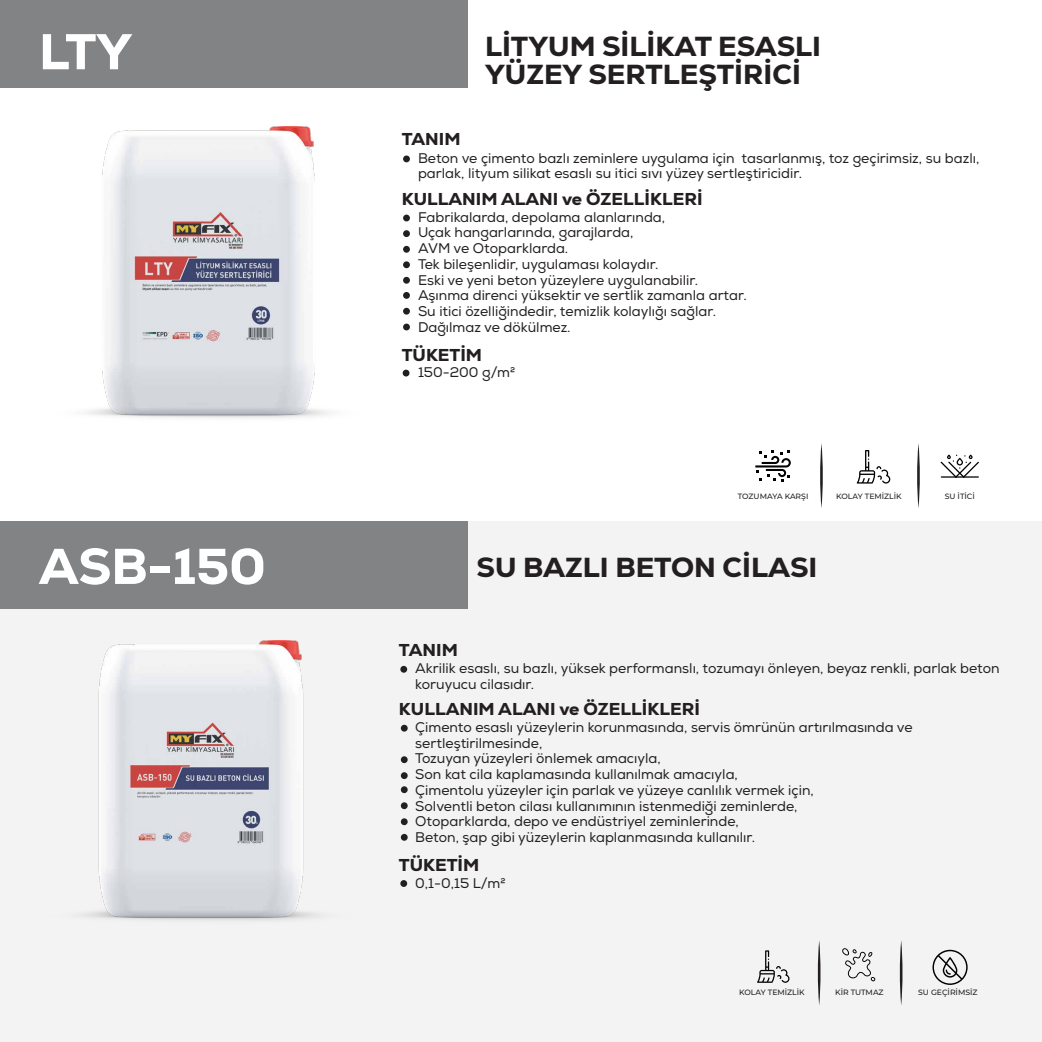
<style>
.page{position:relative;width:1042px;height:1042px;background:#fff}
.page>*{position:absolute;margin:0;border:0;box-sizing:border-box;transform-origin:0 0}
.t1{font:800 50.23px "Nexa";color:#fff}
.t2{font:800 28px "Nexa";color:#231f20}
.t3{font:800 17.5px "Nexa";color:#231f20}
.t4{font:14px/15.8px "Nexa";color:#231f20}
.t5{font:500 7.7px "Montserrat";color:#231f20}
</style>
<div class="page">
<div style="left:0;top:521px;width:1041px;height:521px;background:#f3f3f3"></div>
<div style="left:0;top:0;width:467px;height:88px;background:#818385"></div>
<div style="left:0;top:521px;width:467px;height:88px;background:#818385"></div>
<svg style="left:820px;top:443px;width:3px;height:65px"></svg>
<svg style="left:917px;top:443px;width:3px;height:65px"></svg>
<svg style="left:755px;top:450px;width:36px;height:32px"></svg>
<svg style="left:940px;top:454px;width:39px;height:24px"></svg>
<svg style="left:857px;top:450px;width:33px;height:33px"></svg>
<div style="left:403px;top:215px;width:7px;height:6px;background:#231f20;border-radius:50%"></div>
<div style="left:403px;top:277px;width:7px;height:7px;background:#231f20;border-radius:50%"></div>
<div style="left:403px;top:261px;width:7px;height:7px;background:#231f20;border-radius:50%"></div>
<div style="left:403px;top:292px;width:7px;height:7px;background:#231f20;border-radius:50%"></div>
<div style="left:403px;top:308px;width:7px;height:7px;background:#231f20;border-radius:50%"></div>
<div style="left:403px;top:324px;width:7px;height:6px;background:#231f20;border-radius:50%"></div>
<svg style="left:403px;top:370px;width:6px;height:6px"></svg>
<div style="left:403px;top:246px;width:7px;height:7px;background:#231f20;border-radius:50%"></div>
<div style="left:403px;top:230px;width:7px;height:7px;background:#231f20;border-radius:50%"></div>
<div style="left:403px;top:155px;width:7px;height:7px;background:#231f20;border-radius:50%"></div>
<svg style="left:817px;top:940px;width:4px;height:65px"></svg>
<svg style="left:899px;top:940px;width:4px;height:65px"></svg>
<svg style="left:932px;top:950px;width:35px;height:35px"></svg>
<svg style="left:842px;top:948px;width:33px;height:33px"></svg>
<svg style="left:757px;top:950px;width:32px;height:33px"></svg>
<div style="left:400px;top:666px;width:7px;height:7px;background:#231f20;border-radius:50%"></div>
<div style="left:401px;top:725px;width:7px;height:6px;background:#231f20;border-radius:50%"></div>
<div style="left:401px;top:834px;width:7px;height:7px;background:#231f20;border-radius:50%"></div>
<div style="left:400px;top:880px;width:7px;height:7px;background:#231f20;border-radius:50%"></div>
<div style="left:401px;top:802px;width:7px;height:7px;background:#231f20;border-radius:50%"></div>
<div style="left:401px;top:818px;width:7px;height:7px;background:#231f20;border-radius:50%"></div>
<div style="left:401px;top:772px;width:7px;height:7px;background:#231f20;border-radius:50%"></div>
<div style="left:401px;top:756px;width:7px;height:7px;background:#231f20;border-radius:50%"></div>
<div style="left:401px;top:786px;width:7px;height:7px;background:#231f20;border-radius:50%"></div>
<img style="left:86px;top:127px;width:245px;height:291px">
<img style="left:83px;top:641px;width:235px;height:280px">
<h1 class="t1" style="left:39px;top:19px;width:94px">LTY</h1>
<p class="t3" style="left:402px;top:128px;width:60px">TANIM</p>
<h2 class="t2" style="left:485px;top:29px;width:338px">LİTYUM SİLİKAT ESASLI</h2>
<h2 class="t2" style="left:485px;top:57px;width:317px">YÜZEY SERTLEŞTİRİCİ</h2>
<p class="t4" style="left:418px;top:150px;width:563px">Beton ve çimento bazlı zeminlere uygulama için tasarlanmış, toz geçirimsiz, su bazlı, parlak, lityum silikat esaslı su itici sıvı yüzey sertleştiricidir.</p>
<p class="t4" style="left:418px;top:209px;width:330px">Fabrikalarda, depolama alanlarında,<br>Uçak hangarlarında, garajlarda,<br>AVM ve Otoparklarda.<br>Tek bileşenlidir, uygulaması kolaydır.<br>Eski ve yeni beton yüzeylere uygulanabilir.<br>Aşınma direnci yüksektir ve sertlik zamanla artar.<br>Su itici özelliğindedir, temizlik kolaylığı sağlar.<br>Dağılmaz ve dökülmez.</p>
<p class="t4" style="left:418px;top:365px;width:99px">150-200 g/m2</p>
<p class="t3" style="left:402px;top:188px;width:302px">KULLANIM ALANI ve ÖZELLİKLERİ</p>
<p class="t3" style="left:402px;top:343px;width:82px">TÜKETİM</p>
<p class="t5" style="left:738px;top:491px;width:72px">TOZUMAYA KARŞI</p>
<p class="t5" style="left:836px;top:491px;width:67px">KOLAY TEMİZLİK</p>
<p class="t5" style="left:944px;top:491px;width:32px">SU İTİCİ</p>
<h1 class="t1" style="left:39px;top:534px;width:228px">ASB-150</h1>
<h2 class="t2" style="left:476px;top:550px;width:342px">SU BAZLI BETON CİLASI</h2>
<p class="t3" style="left:399px;top:638px;width:60px">TANIM</p>
<p class="t4" style="left:415px;top:661px;width:586px">Akrilik esaslı, su bazlı, yüksek performanslı, tozumayı önleyen, beyaz renkli, parlak beton koruyucu cilasıdır.</p>
<p class="t3" style="left:399px;top:698px;width:302px">KULLANIM ALANI ve ÖZELLİKLERİ</p>
<p class="t4" style="left:415px;top:719px;width:499px">Çimento esaslı yüzeylerin korunmasında, servis ömrünün artırılmasında ve sertleştirilmesinde,<br>Tozuyan yüzeyleri önlemek amacıyla,<br>Son kat cila kaplamasında kullanılmak amacıyla,<br>Çimentolu yüzeyler için parlak ve yüzeye canlılık vermek için,<br>Solventli beton cilası kullanımının istenmediği zeminlerde,<br>Otoparklarda, depo ve endüstriyel zeminlerinde,<br>Beton, şap gibi yüzeylerin kaplanmasında kullanılır.</p>
<p class="t4" style="left:415px;top:875px;width:92px">0,1-0,15 L/m2</p>
<p class="t3" style="left:399px;top:853px;width:82px">TÜKETİM</p>
<p class="t5" style="left:739px;top:987px;width:67px">KOLAY TEMİZLİK</p>
<p class="t5" style="left:835px;top:987px;width:50px">KİR TUTMAZ</p>
<p class="t5" style="left:918px;top:987px;width:61px">SU GEÇİRİMSİZ</p>
</div>
